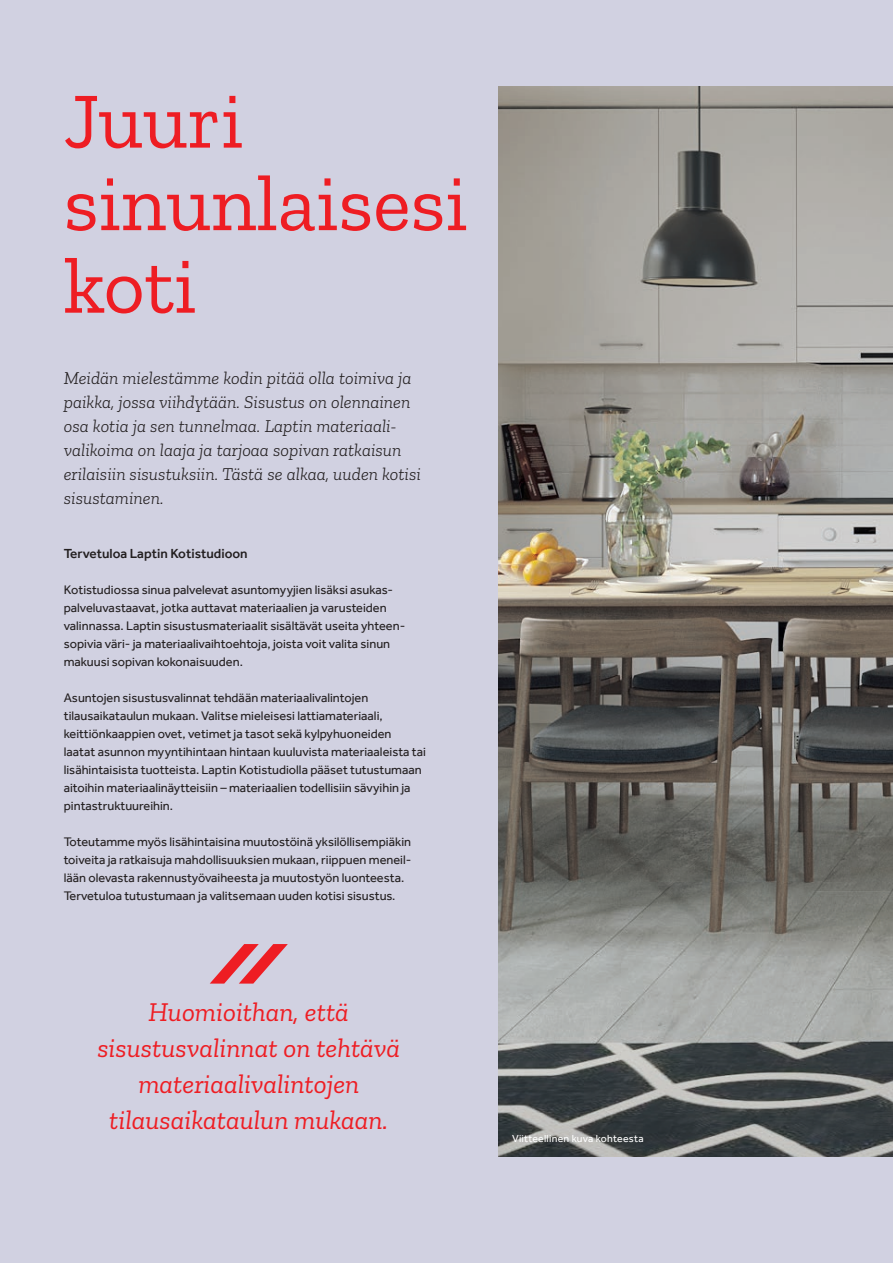
<style>
.page{position:relative;width:893px;height:1263px;background:#d1d1e1}
.page>*{position:absolute;margin:0;border:0;box-sizing:border-box;transform-origin:0 0}
.t1{font:79.5px/82.5px "Zilla Slab";color:#ee1d23}
.t2{font:italic 27px/36px "Zilla Slab";color:#ee1d23;text-align:center}
.t3{font:italic 300 18px/24px "Zilla Slab";color:#231f20}
.t4{font:500 13.5px "Effra";color:#231f20}
.t5{font:12.75px/18px "Effra";color:#231f20}
.t6{font:10.5px "Effra";letter-spacing:.025em;color:#fff}
</style>
<div class="page">
<img style="left:498px;top:86px;width:395px;height:1071px">
<svg style="left:210px;top:944px;width:78px;height:39px"></svg>
<h1 class="t1" style="left:64px;top:80px;width:405px">Juuri sinunlaisesi koti</h1>
<p class="t3" style="left:64px;top:366px;width:359px">Meidän mielestämme kodin pitää olla toimiva ja paikka, jossa viihdytään. Sisustus on olennainen osa kotia ja sen tunnelmaa. Laptin materiaali&shy;valikoima on laaja ja tarjoaa sopivan ratkaisun erilaisiin sisustuksiin. Tästä se alkaa, uuden kotisi sisustaminen.</p>
<p class="t4" style="left:64px;top:545px;width:185px">Tervetuloa Laptin Kotistudioon</p>
<p class="t5" style="left:64px;top:580px;width:343px">Kotistudiossa sinua palvelevat asuntomyyjien lisäksi asukas&shy;palveluvastaavat, jotka auttavat materiaalien ja varusteiden valinnassa. Laptin sisustusmateriaalit sisältävät useita yhteen&shy;sopivia väri- ja materiaalivaihtoehtoja, joista voit valita sinun makuusi sopivan kokonaisuuden.</p>
<p class="t5" style="left:64px;top:688px;width:364px">Asuntojen sisustusvalinnat tehdään materiaalivalintojen tilausaikataulun mukaan. Valitse mieleisesi lattiamateriaali, keittiönkaappien ovet, vetimet ja tasot sekä kylpyhuoneiden laatat asunnon myyntihintaan hintaan kuuluvista materiaaleista tai lisähintaisista tuotteista. Laptin Kotistudiolla pääset tutustumaan aitoihin materiaalinäytteisiin – materiaalien todellisiin sävyihin ja pintastruktuureihin.</p>
<p class="t5" style="left:64px;top:832px;width:349px">Toteutamme myös lisähintaisina muutostöinä yksilöllisempiäkin toiveita ja ratkaisuja mahdollisuuksien mukaan, riippuen meneil&shy;lään olevasta rakennustyövaiheesta ja muutostyön luonteesta.<br>Tervetuloa tutustumaan ja valitsemaan uuden kotisi sisustus.</p>
<h2 class="t2" style="left:97px;top:994px;width:304px">Huomioithan, että sisustusvalinnat on tehtävä materiaalivalintojen tilausaikataulun mukaan.</h2>
<p class="t6" style="left:512px;top:1133px;width:133px">Viitteellinen kuva kohteesta</p>
</div>
